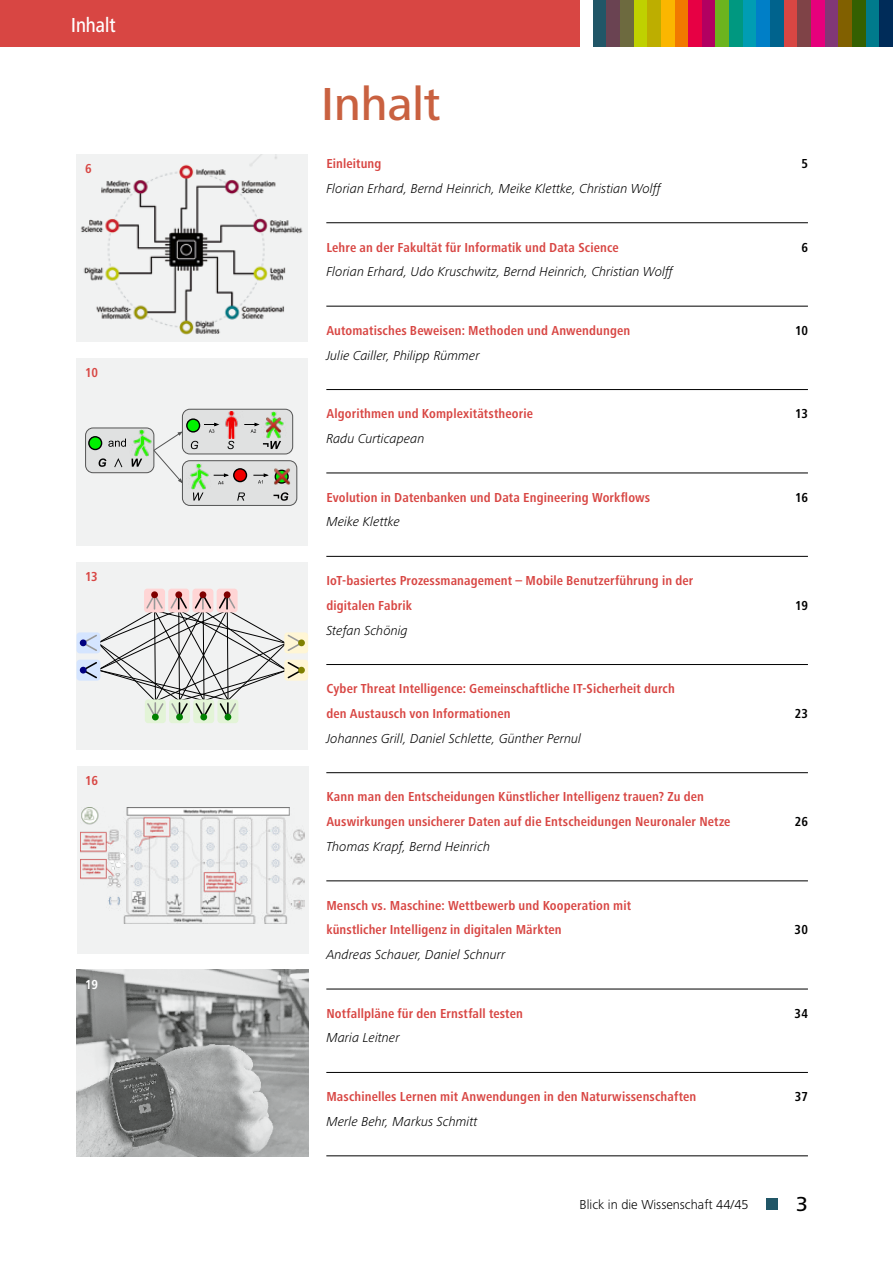
<style>
.page{position:relative;width:893px;height:1263px;background:#fff}
.page>*{position:absolute;margin:0;border:0;box-sizing:border-box;transform-origin:0 0}
.t1{font:500 48px "Frutiger Next LTW1 G";color:#c96140}
.t2{font:500 21px "Frutiger Next LTW1 G";color:#fff;scale:.85 1}
.t3{font:500 21px "Frutiger Next LTW1 G";color:#000}
.t4{font:700 condensed 13.5px/24.8px "Frutiger Next Pro";letter-spacing:.01em;color:#d84643}
.t5{font:italic 300 13.5px "Frutiger Next LTW1 G";color:#000}
.t6{font:300 13.5px "Frutiger Next LTW1 G";color:#000}
.t7{font:700 condensed 13.5px "Frutiger Next Pro";letter-spacing:-.005em;color:#000}
.t8{font:700 condensed 13.5px "Frutiger Next Pro";color:#fff}
</style>
<div class="page">
<div style="left:767px;top:1198px;width:11px;height:11px;background:#215667"></div>
<div style="left:593px;top:0;width:13px;height:47px;background:#215667"></div>
<div style="left:606px;top:0;width:14px;height:47px;background:#6a4352"></div>
<div style="left:620px;top:0;width:14px;height:47px;background:#6d6a3f"></div>
<div style="left:634px;top:0;width:13px;height:47px;background:#bfd100"></div>
<div style="left:647px;top:0;width:14px;height:47px;background:#bdae00"></div>
<div style="left:661px;top:0;width:14px;height:47px;background:#fbb600"></div>
<div style="left:675px;top:0;width:13px;height:47px;background:#f17900"></div>
<div style="left:688px;top:0;width:14px;height:47px;background:#e70044"></div>
<div style="left:702px;top:0;width:14px;height:47px;background:#b20061"></div>
<div style="left:716px;top:0;width:13px;height:47px;background:#6cb41e"></div>
<div style="left:729px;top:0;width:14px;height:47px;background:#009880"></div>
<div style="left:743px;top:0;width:14px;height:47px;background:#009db3"></div>
<div style="left:757px;top:0;width:13px;height:47px;background:#007fc7"></div>
<div style="left:770px;top:0;width:14px;height:47px;background:#00638d"></div>
<div style="left:784px;top:0;width:13px;height:47px;background:#d84643"></div>
<div style="left:797px;top:0;width:14px;height:47px;background:#7f4347"></div>
<div style="left:811px;top:0;width:14px;height:47px;background:#e6007c"></div>
<div style="left:825px;top:0;width:13px;height:47px;background:#813776"></div>
<div style="left:838px;top:0;width:14px;height:47px;background:#816000"></div>
<div style="left:852px;top:0;width:14px;height:47px;background:#346001"></div>
<div style="left:866px;top:0;width:13px;height:47px;background:#007b8c"></div>
<div style="left:879px;top:0;width:14px;height:47px;background:#002c59"></div>
<div style="left:0;top:0;width:579px;height:47px;background:#d84643"></div>
<hr style="left:326px;top:222px;width:482px;height:1px;background:#000">
<hr style="left:326px;top:306px;width:482px;height:1px;background:#000">
<hr style="left:326px;top:389px;width:482px;height:1px;background:#000">
<hr style="left:326px;top:473px;width:482px;height:1px;background:#000">
<hr style="left:326px;top:556px;width:482px;height:1px;background:#000">
<hr style="left:326px;top:664px;width:482px;height:1px;background:#000">
<hr style="left:326px;top:772px;width:482px;height:1px;background:#000">
<hr style="left:326px;top:881px;width:482px;height:1px;background:#000">
<hr style="left:326px;top:989px;width:482px;height:1px;background:#000">
<hr style="left:326px;top:1072px;width:482px;height:1px;background:#000">
<hr style="left:326px;top:1155px;width:482px;height:1px;background:#000">
<div style="left:77px;top:359px;width:231px;height:187px;background:#f1f2f2"></div>
<svg style="left:85px;top:408px;width:212px;height:98px"></svg>
<div style="left:77px;top:562px;width:231px;height:187px;background:#f1f2f2"></div>
<div style="left:284px;top:660px;width:24px;height:21px;background:#fff6d5;border-radius:3px"></div>
<div style="left:284px;top:632px;width:24px;height:21px;background:#fff6d5;border-radius:3px"></div>
<div style="left:144px;top:589px;width:21px;height:23px;background:#ffd5d5;border-radius:3px"></div>
<div style="left:168px;top:589px;width:21px;height:23px;background:#ffd5d5;border-radius:3px"></div>
<div style="left:192px;top:589px;width:21px;height:23px;background:#ffd5d5;border-radius:3px"></div>
<div style="left:217px;top:589px;width:21px;height:23px;background:#ffd5d5;border-radius:3px"></div>
<div style="left:145px;top:699px;width:21px;height:24px;background:#e3f4d7;border-radius:3px"></div>
<div style="left:169px;top:699px;width:21px;height:24px;background:#e3f4d7;border-radius:3px"></div>
<div style="left:193px;top:699px;width:21px;height:24px;background:#e3f4d7;border-radius:3px"></div>
<div style="left:217px;top:699px;width:21px;height:24px;background:#e3f4d7;border-radius:3px"></div>
<div style="left:77px;top:660px;width:23px;height:21px;background:#d5e5ff;border-radius:3px"></div>
<div style="left:77px;top:632px;width:23px;height:21px;background:#d5e5ff;border-radius:3px"></div>
<svg style="left:81px;top:592px;width:223px;height:128px"></svg>
<div style="left:80px;top:667px;width:7px;height:6px;background:#000080;border-radius:50%"></div>
<div style="left:77px;top:766px;width:231px;height:187px;background:#f1f2f2"></div>
<img style="left:80px;top:807px;width:225px;height:116px">
<img style="left:77px;top:970px;width:231px;height:187px">
<div style="left:76px;top:155px;width:232px;height:187px;background:#f1f2f2"></div>
<img style="left:81px;top:155px;width:222px;height:180px">
<h2 class="t2" style="left:71px;top:13px;width:54px">Inhalt</h2>
<p class="t4" style="left:85px;top:156px;width:8px">6</p>
<p class="t4" style="left:85px;top:360px;width:14px">10</p>
<p class="t4" style="left:85px;top:564px;width:14px">13</p>
<p class="t4" style="left:85px;top:768px;width:14px">16</p>
<p class="t8" style="left:85px;top:976px;width:14px">19</p>
<h1 class="t1" style="left:321px;top:76px;width:121px">Inhalt</h1>
<p class="t4" style="left:326px;top:151px;width:57px">Einleitung</p>
<p class="t7" style="left:801px;top:156px;width:8px">5</p>
<p class="t5" style="left:326px;top:181px;width:336px">Florian Erhard, Bernd Heinrich, Meike Klettke, Christian Wolff</p>
<p class="t4" style="left:326px;top:235px;width:294px">Lehre an der Fakultät für Informatik und Data Science</p>
<p class="t7" style="left:801px;top:239px;width:8px">6</p>
<p class="t5" style="left:326px;top:264px;width:348px">Florian Erhard, Udo Kruschwitz, Bernd Heinrich, Christian Wolff</p>
<p class="t4" style="left:326px;top:318px;width:306px">Automatisches Beweisen: Methoden und Anwendungen</p>
<p class="t7" style="left:795px;top:323px;width:14px">10</p>
<p class="t5" style="left:326px;top:347px;width:155px">Julie Cailler, Philipp Rümmer</p>
<p class="t4" style="left:326px;top:401px;width:208px">Algorithmen und Komplexitätstheorie</p>
<p class="t7" style="left:795px;top:406px;width:14px">13</p>
<p class="t5" style="left:326px;top:431px;width:100px">Radu Curticapean</p>
<p class="t4" style="left:326px;top:485px;width:325px">Evolution in Datenbanken und Data Engineering Workflows</p>
<p class="t7" style="left:795px;top:489px;width:14px">16</p>
<p class="t5" style="left:326px;top:514px;width:75px">Meike Klettke</p>
<p class="t4" style="left:326px;top:568px;width:368px">IoT-basiertes Prozessmanagement – Mobile Benutzerführung in der digitalen Fabrik</p>
<p class="t5" style="left:326px;top:622px;width:83px">Stefan Schönig</p>
<p class="t4" style="left:326px;top:676px;width:350px">Cyber Threat Intelligence: Gemeinschaftliche IT-Sicherheit durch den Austausch von Informationen</p>
<p class="t5" style="left:326px;top:730px;width:256px">Johannes Grill, Daniel Schlette, Günther Pernul</p>
<p class="t4" style="left:326px;top:785px;width:406px">Kann man den Entscheidungen Künstlicher Intelligenz trauen? Zu den<br>Auswirkungen unsicherer Daten auf die Entscheidungen Neuronaler Netze</p>
<p class="t5" style="left:326px;top:839px;width:165px">Thomas Krapf, Bernd Heinrich</p>
<p class="t4" style="left:326px;top:893px;width:306px">Mensch vs. Maschine: Wettbewerb und Kooperation mit künstlicher Intelligenz in digitalen Märkten</p>
<p class="t5" style="left:326px;top:947px;width:181px">Andreas Schauer, Daniel Schnurr</p>
<p class="t7" style="left:795px;top:598px;width:14px">19</p>
<p class="t7" style="left:795px;top:706px;width:15px">23</p>
<p class="t7" style="left:795px;top:814px;width:15px">26</p>
<p class="t7" style="left:795px;top:922px;width:15px">30</p>
<p class="t4" style="left:326px;top:1001px;width:198px">Notfallpläne für den Ernstfall testen</p>
<p class="t7" style="left:795px;top:1005px;width:15px">34</p>
<p class="t5" style="left:326px;top:1030px;width:75px">Maria Leitner</p>
<p class="t4" style="left:326px;top:1084px;width:372px">Maschinelles Lernen mit Anwendungen in den Naturwissenschaften</p>
<p class="t7" style="left:795px;top:1089px;width:15px">37</p>
<p class="t5" style="left:326px;top:1113px;width:153px">Merle Behr, Markus Schmitt</p>
<p class="t6" style="left:580px;top:1196px;width:171px">Blick in die Wissenschaft 44/45</p>
<h2 class="t3" style="left:796px;top:1192px;width:13px">3</h2>
</div>
